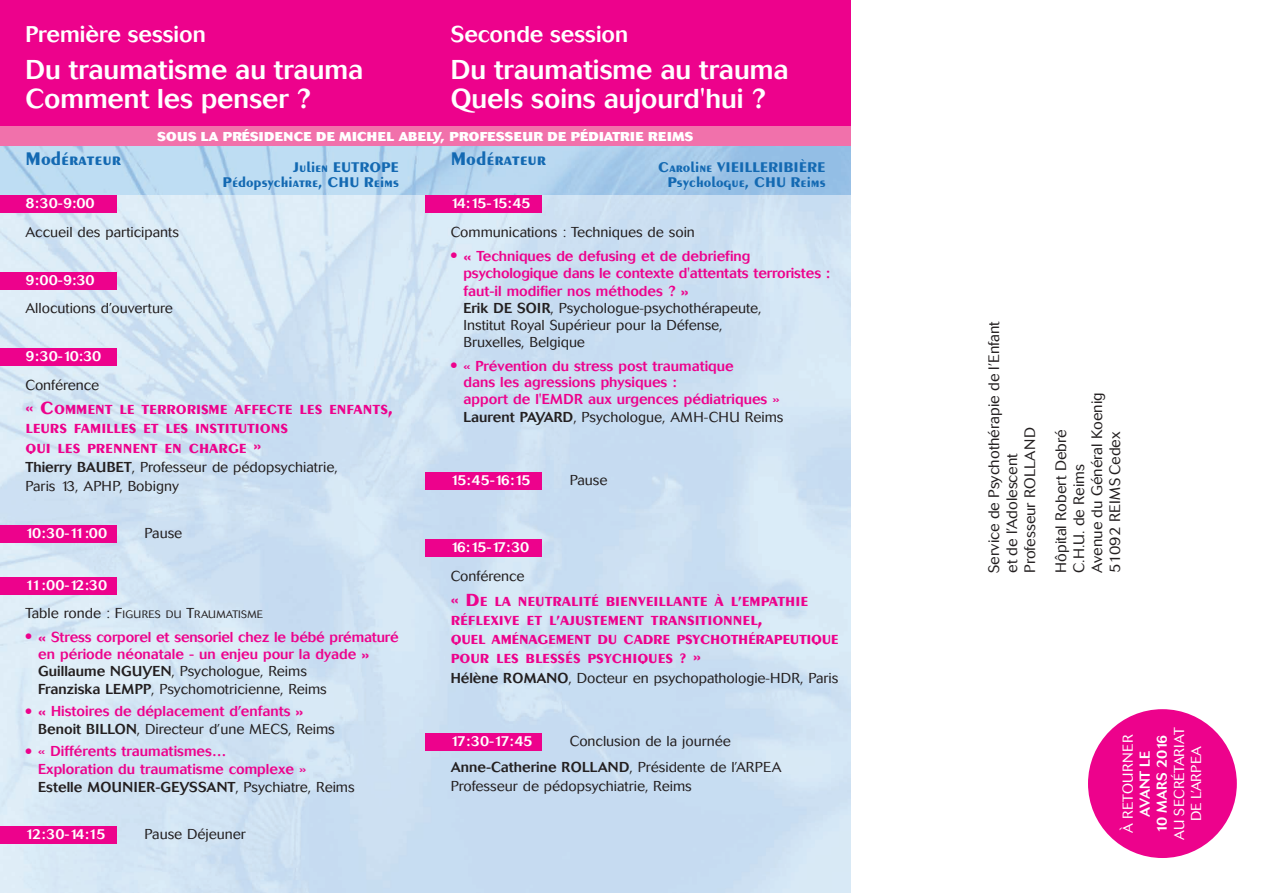
<style>
.page{position:relative;width:1263px;height:893px;background:#fff}
.page>*{position:absolute;margin:0;border:0;box-sizing:border-box;transform-origin:0 0}
.t1{font:500 27px/28.5px "Cosmos";color:#fff}
.t2{font:500 22.5px "Cosmos";color:#fff}
.t3{font:700 19.5px "Peignot";color:#1369b2}
.t4{font:300 15px/18px "Cosmos";color:#231f20}
.t5{font:700 15px/15px "Peignot";color:#1369b2;text-align:right}
.t6{font:500 14.25px/17.4px "Cosmos";color:#ed028c}
.t7{font:300 14.25px/19.2px "Cosmos";color:#231f20}
.t8{font:500 14.25px/17.1px "Cosmos";color:#fff;text-align:center}
.t9{font:300 14.25px/17.1px "Cosmos";letter-spacing:.02em;color:#fff;text-align:center}
.t10{font:700 14.1px/19.2px "Peignot";color:#ed028c}
.t11{font:800 12.75px "Cosmos";letter-spacing:.04em;color:#fff}
.t12{font:300 10.65px "Cosmos";letter-spacing:.03em;color:#231f20}
.s1{font-size:18.75px}
.s2{font-weight:500}
.s3{font-size:14.25px}
.s4{font-family:"Universal Newswith Comm Pi";font-weight:400;font-size:11.25px}
.s5{font-family:"Peignot";font-weight:700}
.s6{color:#231f20}
.s7{font-weight:300;color:#231f20}
</style>
<div class="page">
<img style="left:0;top:146px;width:850px;height:747px">
<div style="left:0;top:0;width:850px;height:128px;background:#ed028c"></div>
<div style="left:1088px;top:709px;width:149px;height:149px;background:#ed028c;border-radius:50%"></div>
<div style="left:0;top:272px;width:117px;height:17px;background:#ed028c"></div>
<div style="left:0;top:196px;width:117px;height:17px;background:#ed028c"></div>
<div style="left:0;top:348px;width:117px;height:17px;background:#ed028c"></div>
<div style="left:0;top:526px;width:117px;height:17px;background:#ed028c"></div>
<div style="left:0;top:826px;width:117px;height:17px;background:#ed028c"></div>
<div style="left:425px;top:734px;width:117px;height:17px;background:#ed028c"></div>
<div style="left:0;top:577px;width:117px;height:17px;background:#ed028c"></div>
<div style="left:425px;top:196px;width:117px;height:17px;background:#ed028c"></div>
<div style="left:425px;top:472px;width:117px;height:17px;background:#ed028c"></div>
<div style="left:425px;top:540px;width:117px;height:17px;background:#ed028c"></div>
<div style="left:0;top:127px;width:850px;height:19px;background:#f171ab"></div>
<h2 class="t2" style="left:26px;top:27px;width:182px">Première session</h2>
<h1 class="t1" style="left:26px;top:58px;width:339px">Du traumatisme au trauma<br>Comment les penser ?</h1>
<h2 class="t2" style="left:451px;top:27px;width:179px">Seconde session</h2>
<h1 class="t1" style="left:451px;top:58px;width:339px">Du traumatisme au trauma<br>Quels soins aujourd'hui ?</h1>
<h3 class="t3" style="left:26px;top:151px;width:97px">Modérateur</h3>
<p class="t8" style="left:26px;top:196px;width:71px">8:30-9:00</p>
<p class="t11" style="left:157px;top:132px;width:537px">SOUS LA PRÉSIDENCE DE MICHEL ABELY, PROFESSEUR DE PÉDIATRIE REIMS</p>
<p class="t5" style="left:223px;top:161px;width:178px">Julien EUTROPE<br>Pédopsychiatre, CHU Reims</p>
<h3 class="t3" style="left:451px;top:151px;width:97px">Modérateur</h3>
<p class="t8" style="left:451px;top:196px;width:82px">14:15-15:45</p>
<p class="t5" style="left:658px;top:161px;width:169px">Caroline VIEILLERIBIÈRE<br>Psychologue, CHU Reims</p>
<p class="t7" style="left:26px;top:223px;width:155px">Accueil des participants</p>
<p class="t8" style="left:26px;top:272px;width:71px">9:00-9:30</p>
<p class="t7" style="left:26px;top:300px;width:149px">Allocutions d’ouverture</p>
<p class="t8" style="left:26px;top:349px;width:77px">9:30-10:30</p>
<p class="t7" style="left:26px;top:376px;width:75px">Conférence</p>
<p class="t10" style="left:26px;top:401px;width:370px"><sup>«</sup> <span class="s1">C</span>OMMENT LE TERRORISME AFFECTE LES ENFANTS<span class="s1">,<br></span>LEURS FAMILLES ET LES INSTITUTIONS<br>QUI LES PRENNENT EN CHARGE <sup>»</sup></p>
<p class="t7" style="left:26px;top:458px;width:314px"><span class="s2">Thierry BAUBET</span>, Professeur de pédopsychiatrie,<br>Paris 13, APHP, Bobigny</p>
<p class="t8" style="left:26px;top:526px;width:83px">10:30-11:00</p>
<p class="t7" style="left:145px;top:525px;width:39px">Pause</p>
<p class="t8" style="left:26px;top:577px;width:83px">11:00-12:30</p>
<p class="t12" style="left:26px;top:610px;width:239px"><span class="s3">Table ronde : F</span>IGURES DU <span class="s3">T</span>RAUMATISME</p>
<p class="t6" style="left:38px;top:629px;width:362px;text-indent:-13px"><span class="s4">●</span> <span class="s5">«</span> Stress corporel et sensoriel chez le bébé prématuré en période néonatale - un enjeu pour la dyade <span class="s5">» </span><span class="s6">Guillaume NGUYEN</span><span class="s7">, Psychologue, Reims<br></span><span class="s6">Franziska LEMPP</span><span class="s7">, Psychomotricienne, Reims</span></p>
<p class="t6" style="left:38px;top:703px;width:298px;line-height:18.3px;text-indent:-13px"><span class="s4">●</span> <span class="s5">«</span> Histoires de déplacement d’enfants <span class="s5">»<br></span><span class="s6">Benoit BILLON</span><span class="s7">, Directeur d’une MECS, Reims</span></p>
<p class="t6" style="left:38px;top:744px;width:318px;text-indent:-13px"><span class="s4">●</span> « Différents traumatismes…<br>Exploration du traumatisme complexe »<br><span class="s6">Estelle MOUNIER-GEYSSANT</span><span class="s7">, Psychiatre, Reims</span></p>
<p class="t8" style="left:26px;top:827px;width:82px">12:30-14:15</p>
<p class="t7" style="left:145px;top:825px;width:103px">Pause Déjeuner</p>
<p class="t7" style="left:451px;top:224px;width:246px">Communications : Techniques de soin</p>
<p class="t6" style="left:463px;top:248px;width:368px;text-indent:-13px"><span class="s4">●</span> <span class="s5">«</span> Techniques de defusing et de debriefing psychologique dans le contexte d'attentats terroristes : faut-il modifier nos méthodes ? <span class="s5">»<br></span><span class="s6">Erik DE SOIR</span><span class="s7">, Psychologue-psychothérapeute,<br>Institut Royal Supérieur pour la Défense,<br>Bruxelles, Belgique</span></p>
<p class="t6" style="left:463px;top:359px;width:321px;line-height:17px;text-indent:-13px"><span class="s4">●</span> « Prévention du stress post traumatique<br>dans les agressions physiques :<br>apport de l'EMDR aux urgences pédiatriques » <span class="s6">Laurent PAYARD</span><span class="s7">, Psychologue, AMH-CHU Reims</span></p>
<p class="t8" style="left:451px;top:473px;width:82px">15:45-16:15</p>
<p class="t7" style="left:570px;top:471px;width:39px">Pause</p>
<p class="t8" style="left:451px;top:540px;width:80px">16:15-17:30</p>
<p class="t7" style="left:451px;top:567px;width:75px">Conférence</p>
<p class="t10" style="left:451px;top:593px;width:389px"><sup>«</sup> <span class="s1">D</span>E LA NEUTRALITÉ BIENVEILLANTE À L<span class="s3">’</span>EMPATHIE RÉFLEXIVE ET L<span class="s3">’</span>AJUSTEMENT TRANSITIONNEL<span class="s1">,<br></span>QUEL AMÉNAGEMENT DU CADRE PSYCHOTHÉRAPEUTIQUE POUR LES BLESSÉS PSYCHIQUES <span class="s3">? </span><sup>»</sup></p>
<p class="t7" style="left:451px;top:669px;width:389px"><span class="s2">Hélène ROMANO</span>, Docteur en psychopathologie-HDR, Paris</p>
<p class="t8" style="left:451px;top:734px;width:84px">17:30-17:45</p>
<p class="t7" style="left:570px;top:733px;width:163px">Conclusion de la journée</p>
<p class="t7" style="left:451px;top:758px;width:332px"><span class="s2">Anne-Catherine ROLLAND</span>, Présidente de l’ARPEA<br>Professeur de pédopsychiatrie, Reims</p>
<p class="t4" style="left:986px;top:573px;width:253px;rotate:-90deg">Service de Psychothérapie de l’Enfant et de l’Adolescent<br>Professeur ROLLAND</p>
<p class="t4" style="left:1053px;top:573px;width:182px;rotate:-90deg">Hôpital Robert Debré<br>C.H.U. de Reims<br>Avenue du Général Koenig<br>51092 REIMS Cedex</p>
<p class="t9" style="left:1120px;top:833px;width:100px;rotate:-90deg">À RETOURNER</p>
<p class="t8" style="left:1138px;top:833px;width:100px;rotate:-90deg">AVANT LE<br>10 MARS 2016</p>
<p class="t9" style="left:1171px;top:840px;width:113px;rotate:-90deg">AU SECRÉTARIAT<br>DE L’ARPEA</p>
</div>
